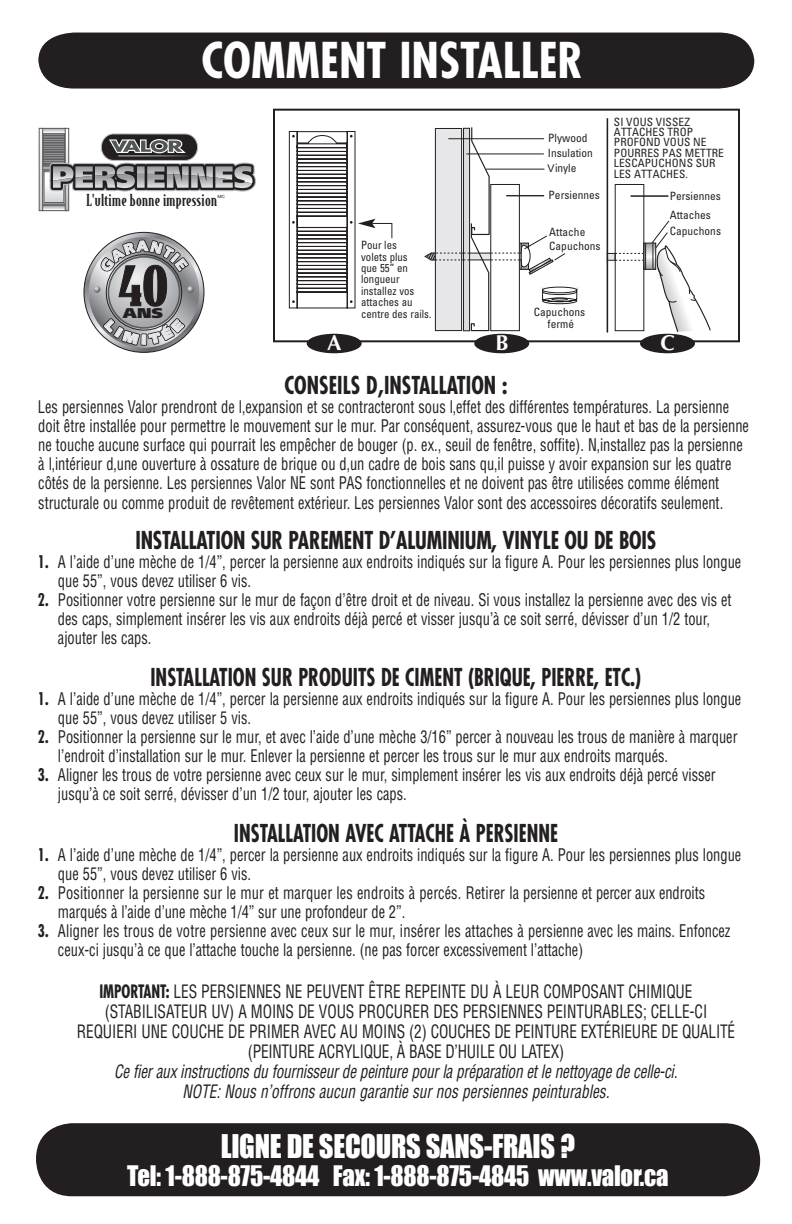
<style>
.page{position:relative;width:792px;height:1224px;background:#fff}
.page>*{position:absolute;margin:0;border:0;box-sizing:border-box;transform-origin:0 0}
.t1{font:900 51.8px "Bodega Serif";color:#231f20;scale:1.05 1}
.t2{font:700 condensed 48px "Futura";color:#fff}
.t3{font:30px "Impact";letter-spacing:-.01em;color:#fff;scale:.95 1}
.t4{font:26px "Impact";letter-spacing:-.01em;color:#fff;scale:.95 1}
.t5{font:700 condensed 24px "Futura";color:#231f20;scale:.85 1}
.t6{font:700 condensed 24px "Futura";color:#231f20;scale:.9 1}
.t7{font:700 21.6px "Optima";color:#fff}
.t8{font:condensed 18px/20px "Helvetica";letter-spacing:-.005em;color:#231f20;scale:.85 1}
.t9{font:italic condensed 18px/20px "Helvetica";letter-spacing:-.015em;color:#231f20;text-align:center;scale:.85 1}
.t10{font:condensed 17px/19px "Helvetica";color:#231f20;scale:.85 1}
.t11{font:500 15.8px "Bodega Serif";letter-spacing:.02em;color:#231f20;scale:1.06 1}
.t12{font:900 14.2px "Frutiger";color:#231f20;scale:1.2 1}
.t13{font:condensed 11.4px/10.4px "Univers";color:#272324}
.t14{font:condensed 11.4px/11.4px "Univers";color:#272324;scale:.95 1}
.t15{font:4.2px "Helvetica";color:#231f20;scale:1.17 1}
.s1{font-family:"Arial";font-stretch:normal;font-size:10.6px;color:#201d1e}
.s2{font-family:"Futura";font-weight:700}
</style>
<div class="page">
<div style="left:38px;top:33px;width:716px;height:56px;background:#231f20"></div>
<hr style="left:607px;top:118px;width:1px;height:214px;background:#231f20">
<svg style="left:289px;top:131px;width:103px;height:177px"></svg>
<svg style="left:424px;top:126px;width:287px;height:206px"></svg>
<div style="left:273px;top:109px;width:467px;height:233px;border:2px solid #231f20"></div>
<div style="left:36px;top:1123px;width:724px;height:73px;background:#231f20;border-radius:36px"></div>
<div style="left:307px;top:334px;width:55px;height:19px;background:#231f20;border-radius:50%"></div>
<div style="left:474px;top:334px;width:55px;height:19px;background:#231f20;border-radius:50%"></div>
<div style="left:640px;top:334px;width:55px;height:19px;background:#231f20;border-radius:50%"></div>
<div style="left:101px;top:133px;width:97px;height:28px;border:1px solid #b6b7bb;border-radius:13px"></div>
<div style="left:41px;top:203px;width:27px;height:9px;border:2px solid #fff"></div>
<div style="left:41px;top:127px;width:26px;height:8px;border:2px solid #fff"></div>
<div style="left:38px;top:127px;width:6px;height:85px;border:2px solid #fff"></div>
<div style="left:64px;top:127px;width:6px;height:85px;border:2px solid #fff"></div>
<div style="left:42px;top:170px;width:24px;height:35px;border:1px solid #5a5a5d"></div>
<svg style="left:44px;top:206px;width:21px;height:3px"></svg>
<div style="left:42px;top:204px;width:25px;height:7px;border:1px solid #5a5a5d"></div>
<svg style="left:43px;top:205px;width:22px;height:1px"></svg>
<div style="left:42px;top:128px;width:24px;height:6px;background:#d8d9db"></div>
<div style="left:42px;top:128px;width:24px;height:6px;border:1px solid #5a5a5d"></div>
<div style="left:39px;top:128px;width:4px;height:83px;border:1px solid #5a5a5d"></div>
<div style="left:65px;top:128px;width:4px;height:83px;border:1px solid #5a5a5d"></div>
<div style="left:44px;top:172px;width:20px;height:31px;background:#dbdcde"></div>
<div style="left:44px;top:171px;width:20px;height:32px;border:1px solid #5a5a5d"></div>
<svg style="left:42px;top:134px;width:214px;height:62px"></svg>
<svg style="left:84px;top:232px;width:120px;height:120px"></svg>
<svg style="left:89px;top:237px;width:110px;height:111px"></svg>
<svg style="left:108px;top:257px;width:72px;height:71px"></svg>
<svg style="left:94px;top:232px;width:100px;height:75px;background:#a9a9ab"></svg>
<svg style="left:100px;top:315px;width:88px;height:33px;background:#98989a"></svg>
<h2 class="t2" style="left:201px;top:29px;width:28px">COMMENT</h2>
<h2 class="t2" style="left:399px;top:29px;width:35px">INSTALLER</h2>
<p class="t11" style="left:86px;top:191px;width:125px">L'ultime bonne impression</p>
<p class="t15" style="left:217px;top:194px;width:8px">MC</p>
<h1 class="t1" style="left:119px;top:253px;width:48px">40</h1>
<p class="t12" style="left:123px;top:304px;width:35px">ANS</p>
<p class="t14" style="left:361px;top:239px;width:76px">Pour les<br>volets plus<br>que 55” en longueur installez vos attaches au centre des rails.</p>
<p class="t13" style="left:548px;top:132px;width:41px">Plywood</p>
<p class="t13" style="left:548px;top:163px;width:31px"><span class="s1">V</span>inyle</p>
<p class="t13" style="left:548px;top:148px;width:46px">Insulation</p>
<p class="t13" style="left:549px;top:189px;width:53px">Persiennes</p>
<p class="t13" style="left:549px;top:224px;width:53px;line-height:14.2px">Attache<br>Capuchons</p>
<p class="t13" style="left:614px;top:116px;width:112px">SI VOUS VISSEZ<br>ATTACHES TROP<br>PROFOND VOUS NE<br>POURRES PAS METTRE<br>LESCAPUCHONS SUR<br>LES ATTACHES.</p>
<p class="t13" style="left:670px;top:186px;width:53px;line-height:19px">Persiennes<br>Attaches</p>
<p class="t13" style="left:670px;top:226px;width:53px">Capuchons</p>
<p class="t13" style="left:534px;top:306px;width:53px;line-height:11.4px;text-align:center">Capuchons fermé</p>
<p class="t7" style="left:327px;top:330px;width:16px">A</p>
<p class="t7" style="left:495px;top:330px;width:15px">B</p>
<p class="t7" style="left:660px;top:330px;width:16px">C</p>
<h3 class="t6" style="left:285px;top:370px;width:249px">CONSEILS D‚INSTALLATION :</h3>
<p class="t10" style="left:38px;top:397px;width:838px">Les persiennes Valor prendront de l‚expansion et se contracteront sous l‚effet des différentes températures. La persienne doit être installée pour permettre le mouvement sur le mur. Par conséquent, assurez-vous que le haut et bas de la persienne ne touche aucune surface qui pourrait les empêcher de bouger (p. ex., seuil de fenêtre, soffite). N‚installez pas la persienne à l‚intérieur d‚une ouverture à ossature de brique ou d‚un cadre de bois sans qu‚il puisse y avoir expansion sur les quatre côtés de la persienne. Les persiennes Valor NE sont PAS fonctionnelles et ne doivent pas être utilisées comme élément structurale ou comme produit de revêtement extérieur. Les persiennes Valor sont des accessoires décoratifs seulement.</p>
<h3 class="t6" style="left:136px;top:525px;width:580px">INSTALLATION SUR PAREMENT D’ALUMINIUM, VINYLE OU DE BOIS</h3>
<p class="t10" style="left:58px;top:552px;width:806px;text-indent:-20px"><span class="s2">1.</span> A l’aide d’une mèche de 1/4”, percer la persienne aux endroits indiqués sur la figure A. Pour les persiennes plus longue que 55”, vous devez utiliser 6 vis.</p>
<p class="t10" style="left:58px;top:590px;width:794px;text-indent:-20px"><span class="s2">2.</span> Positionner votre persienne sur le mur de façon d’être droit et de niveau. Si vous installez la persienne avec des vis et des caps, simplement insérer les vis aux endroits déjà percé et visser jusqu’à ce soit serré, dévisser d’un 1/2 tour, ajouter les caps.</p>
<h3 class="t5" style="left:150px;top:662px;width:579px">INSTALLATION SUR PRODUITS DE CIMENT (BRIQUE, PIERRE, ETC.)</h3>
<p class="t10" style="left:58px;top:689px;width:806px;text-indent:-20px"><span class="s2">1.</span> A l’aide d’une mèche de 1/4”, percer la persienne aux endroits indiqués sur la figure A. Pour les persiennes plus longue que 55”, vous devez utiliser 5 vis.</p>
<p class="t10" style="left:58px;top:727px;width:801px;text-indent:-20px"><span class="s2">2.</span> Positionner la persienne sur le mur, et avec l’aide d’une mèche 3/16” percer à nouveau les trous de manière à marquer l’endroit d’installation sur le mur. Enlever la persienne et percer les trous sur le mur aux endroits marqués.</p>
<p class="t10" style="left:58px;top:765px;width:775px;text-indent:-20px"><span class="s2">3.</span> Aligner les trous de votre persienne avec ceux sur le mur, simplement insérer les vis aux endroits déjà percé visser jusqu’à ce soit serré, dévisser d’un 1/2 tour, ajouter les caps.</p>
<h3 class="t5" style="left:234px;top:818px;width:383px">INSTALLATION AVEC ATTACHE À PERSIENNE</h3>
<p class="t10" style="left:58px;top:845px;width:806px;text-indent:-20px"><span class="s2">1.</span> A l’aide d’une mèche de 1/4”, percer la persienne aux endroits indiqués sur la figure A. Pour les persiennes plus longue que 55”, vous devez utiliser 6 vis.</p>
<p class="t10" style="left:58px;top:883px;width:763px;text-indent:-20px"><span class="s2">2.</span> Positionner la persienne sur le mur et marquer les endroits à percés. Retirer la persienne et percer aux endroits marqués à l’aide d’une mèche 1/4” sur une profondeur de 2”.</p>
<p class="t10" style="left:58px;top:921px;width:793px;text-indent:-20px"><span class="s2">3.</span> Aligner les trous de votre persienne avec ceux sur le mur, insérer les attaches à persienne avec les mains. Enfoncez ceux-ci jusqu’à ce que l’attache touche la persienne. (ne pas forcer excessivement l’attache)</p>
<p class="t8" style="left:99px;top:981px;width:568px"><span class="s2">IMPORTANT:</span> les persi enn es ne peuvent être repeinte du à leur composant</p>
<p class="t8" style="left:628px;top:981px;width:77px">chimique</p>
<p class="t8" style="left:105px;top:1001px;width:196px">(stabi lisateur uv) a moins</p>
<p class="t8" style="left:298px;top:1001px;width:83px">de vous proc</p>
<p class="t8" style="left:394px;top:1001px;width:361px">urer des persi ennes peinturables; celle-ci</p>
<p class="t8" style="left:77px;top:1021px;width:360px">requieri une couche de pri mer avec au moins</p>
<p class="t8" style="left:248px;top:1021px;width:575px;text-indent:161px">(2) couches de peinture extéri eure de qualité (peinture acryli que, à base d’hui le ou latex)</p>
<p class="t9" style="left:114px;top:1061px;width:664px">Ce fier aux instructions du fournisseur de peinture pour la préparation et le nettoyage de celle-ci. note: Nous n’offrons aucun garantie sur nos persiennes peinturables.</p>
<h3 class="t3" style="left:221px;top:1123px;width:374px">LIGNE DE SECOURS SANS-FRAIS ?</h3>
<h3 class="t4" style="left:127px;top:1155px;width:571px">TEL: 1-888-875-4844 FAX: 1-888-875-4845 WWW.VALOR.CA</h3>
</div>
